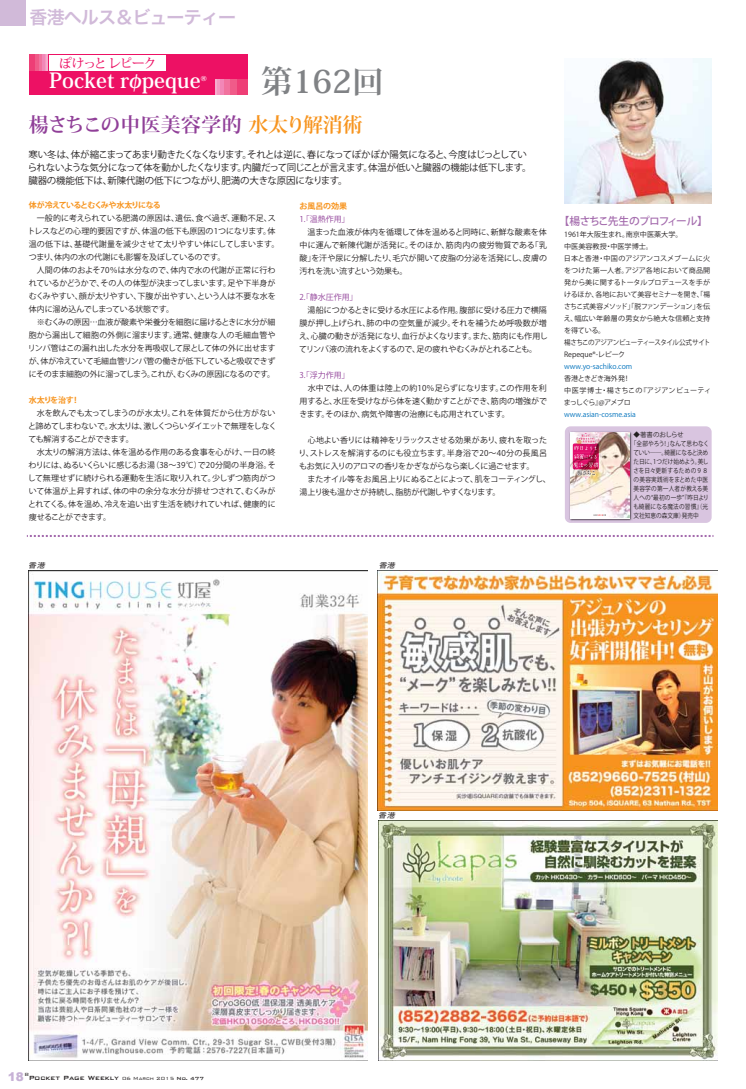
<style>
.page{position:relative;width:746px;height:1089px;background:#fff}
.page>*{position:absolute;margin:0;border:0;box-sizing:border-box;transform-origin:0 0}
.t1{font:700 31.6px "Koz Min Pro";color:#808285}
.t2{font:700 20.8px "Koz Min Pro";color:#fff}
.t3{font:700 19.9px "Koz Min Pro";color:#903f98}
.t4{font:18px "Hira Kaku Pro W6";letter-spacing:-.05em;color:#d1bad9}
.t5{font:500 12.8px "Koz Min Pro";letter-spacing:-.1em;color:#ed1164}
.t6{font:500 10.7px "Koz Go Pro";letter-spacing:-.095em;color:#a46bad}
.t7{font:9.5px/13px "Koz Go Pro";letter-spacing:-.04em;color:#231f20}
.t8{font:8px/13px "Koz Go Pro";letter-spacing:-.01em;color:#231f20}
.t9{font:8px "Koz Go Pro";letter-spacing:.01em;color:#231f20}
.t10{font:8px "Koz Go Pro";letter-spacing:-.05em;color:#231f20}
.t11{font:8px "Koz Go Pro";letter-spacing:.015em;color:#231f20}
.t12{font:500 8px "Bank Gothic";color:#231f20}
.t13{font:8px "Koz Go Pro";letter-spacing:-.035em;color:#231f20}
.t14{font:8px "Koz Go Pro";letter-spacing:.025em;color:#231f20}
.t15{font:8px "Koz Go Pro";letter-spacing:-.03em;color:#231f20}
.t16{font:700 8px "Koz Go Pro";letter-spacing:-.09em;color:#f7941e}
.t17{font:7.1px/12px "Koz Go Pro";color:#231f20}
.t18{font:italic 7.1px "Hira Kaku Pro W6";color:#231f20;scale:1.12 1}
.t19{font:6.5px "Koz Go Pro";letter-spacing:.005em;color:#231f20;scale:.87 1}
.t20{font:6.5px "Koz Go Pro";letter-spacing:.035em;color:#231f20;scale:.87 1}
.t21{font:6.5px "Koz Go Pro";letter-spacing:-.015em;color:#231f20;scale:.87 1}
.t22{font:6.5px "Koz Go Pro";letter-spacing:.025em;color:#231f20;scale:.87 1}
.t23{font:6.5px "Koz Go Pro";letter-spacing:.03em;color:#231f20;scale:.87 1}
.t24{font:6.5px "Koz Go Pro";letter-spacing:.04em;color:#231f20;scale:.87 1}
.t25{font:6.5px "Koz Go Pro";letter-spacing:-.035em;color:#231f20}
.t26{font:300 6px "Bank Gothic";color:#231f20}
.s1{color:#f7941e}
.s2{font-weight:700;color:#f7941e}
.s3{color:#903f98}
.s4{color:#0072bc}
.s5{font-family:"Arial";font-weight:900;font-size:12px;color:#c7b2d6}
.s6{font-weight:300;font-size:6px}
.s7{font-size:6px}
</style>
<div class="page">
<img style="left:378px;top:820px;width:339px;height:240px">
<img style="left:378px;top:570px;width:339px;height:240px">
<img style="left:28px;top:570px;width:339px;height:490px">
<img style="left:564px;top:59px;width:147px;height:145px">
<div style="left:565px;top:426px;width:146px;height:97px;background:#d9c5e0;border-radius:6px"></div>
<svg style="left:27px;top:535px;width:686px;height:2px"></svg>
<img style="left:569px;top:431px;width:63px;height:90px">
<img style="left:570px;top:432px;width:59px;height:86px">
<svg style="left:593px;top:514px;width:13px;height:2px"></svg>
<img style="left:570px;top:462px;width:32px;height:21px">
<img style="left:588px;top:432px;width:14px;height:18px">
<img style="left:570px;top:432px;width:18px;height:19px">
<svg style="left:573px;top:433px;width:25px;height:46px"></svg>
<div style="left:29px;top:55px;width:219px;height:40px;background:#ed1164"></div>
<div style="left:49px;top:55px;width:117px;height:16px;background:#fff"></div>
<div style="left:29px;top:55px;width:6px;height:16px;background:#ee3e76"></div>
<hr style="left:35px;top:55px;width:4px;height:16px;background:#f05b89">
<svg style="left:39px;top:55px;width:4px;height:16px"></svg>
<svg style="left:43px;top:55px;width:4px;height:16px"></svg>
<div style="left:237px;top:79px;width:10px;height:16px;background:#ee3e76"></div>
<div style="left:229px;top:79px;width:8px;height:16px;background:#f05b89"></div>
<div style="left:223px;top:79px;width:7px;height:16px;background:#f1729e"></div>
<hr style="left:219px;top:79px;width:4px;height:16px;background:#f287b7">
<hr style="left:217px;top:79px;width:3px;height:16px;background:#f49ac2">
<svg style="left:215px;top:79px;width:2px;height:16px"></svg>
<div style="left:0;top:0;width:25px;height:25px;background:#d1bad9"></div>
<p class="t4" style="left:30px;top:1px;width:208px">香港ヘルス＆ビューティー</p>
<p class="t5" style="left:59px;top:54px;width:99px">ぽけっと レピーク</p>
<p class="t2" style="left:49px;top:66px;width:153px">Pocket rφpeque</p>
<p class="t1" style="left:261px;top:59px;width:124px">第162回</p>
<p class="t3" style="left:29px;top:110px;width:335px">楊さちこの中医美容学的　<span class="s1">水太り解消術</span></p>
<p class="t7" style="left:28px;top:148px;width:505px">寒い冬は、体が縮こまってあまり動きたくなくなります。それとは逆に、春になってぽかぽか陽気になると、今度はじっとしていられないような気分になって体を動かしたくなります。内臓だって同じことが言えます。体温が低いと臓器の機能は低下します。臓器の機能低下は、新陳代謝の低下につながり、肥満の大きな原因になります。</p>
<p class="t16" style="left:29px;top:200px;width:134px">体が冷えているとむくみや水太りになる</p>
<p class="t11" style="left:29px;top:213px;width:248px">　一般的に考えられている肥満の原因は、遺伝、食べ過ぎ、運動不足、ス</p>
<p class="t9" style="left:28px;top:226px;width:249px">トレスなどの心理的要因ですが、体温の低下も原因の1つになります。体</p>
<p class="t9" style="left:29px;top:239px;width:252px">温の低下は、基礎代謝量を減少させて太りやすい体にしてしまいます。</p>
<p class="t8" style="left:29px;top:251px;width:198px">つまり、体内の水の代謝にも影響を及ぼしているのです。</p>
<p class="t11" style="left:29px;top:265px;width:248px">　人間の体のおよそ70％は水分なので、体内で水の代謝が正常に行わ</p>
<p class="t13" style="left:29px;top:278px;width:248px">れているかどうかで、その人の体型が決まってしまいます。足や下半身が</p>
<p class="t9" style="left:29px;top:291px;width:248px">むくみやすい、顔が太りやすい、下腹が出やすい、という人は不要な水を</p>
<p class="t15" style="left:29px;top:304px;width:151px">体内に溜め込んでしまっている状態です。　</p>
<p class="t8" style="left:37px;top:316px;width:240px">※むくみの原因…血液が酸素や栄養分を細胞に届けるときに水分が細</p>
<p class="t14" style="left:29px;top:330px;width:248px">胞から漏出して細胞の外側に溜まります。通常、健康な人の毛細血管や</p>
<p class="t8" style="left:28px;top:342px;width:249px">リンパ管はこの漏れ出した水分を再吸収して尿として体の外に出せます</p>
<p class="t10" style="left:29px;top:356px;width:248px">が、体が冷えていて毛細血管リンパ管の働きが低下していると吸収できず</p>
<p class="t10" style="left:29px;top:369px;width:248px">にそのまま細胞の外に溜ってしまう。これが、むくみの原因になるのです。</p>
<p class="t8" style="left:28px;top:394px;width:250px"><span class="s2">水太りを治す！<br></span>　水を飲んでも太ってしまうのが水太り。これを体質だから仕方がないと諦めてしまわないで。水太りは、激しくつらいダイエットで無理をしなくても解消することができます。<br>　水太りの解消方法は、体を温める作用のある食事を心がけ、一日の終わりには、ぬるいくらいに感じるお湯（38～39℃）で20分間の半身浴。そして無理せずに続けられる運動を生活に取り入れて。少しずつ筋肉がついて体温が上昇すれば、体の中の余分な水分が排せつされて、むくみがとれてくる。体を温め、冷えを追い出す生活を続けれていれば、健康的に痩せることができます。</p>
<p class="t8" style="left:299px;top:199px;width:249px"><span class="s2">お風呂の効果<br></span><span class="s3">1.「温熱作用」<br></span>　温まった血液が体内を循環して体を温めると同時に、新鮮な酸素を体中に運んで新陳代謝が活発に。そのほか、筋肉内の疲労物質である「乳酸」を汗や尿に分解したり、毛穴が開いて皮脂の分泌を活発にし、皮膚の汚れを洗い流すという効果も。</p>
<p class="t8" style="left:299px;top:290px;width:250px"><span class="s3">2.「静水圧作用」<br></span>　湯船につかるときに受ける水圧による作用。腹部に受ける圧力で横隔膜が押し上げられ、肺の中の空気量が減少。それを補うため呼吸数が増え、心臓の動きが活発になり、血行がよくなります。また、筋肉にも作用してリンパ液の流れをよくするので、足の疲れやむくみがとれることも。</p>
<p class="t8" style="left:299px;top:368px;width:249px"><span class="s3">3.「浮力作用」<br></span>　水中では、人の体重は陸上の約10％足らずになります。この作用を利用すると、水圧を受けながら体を速く動かすことができ、筋肉の増強ができます。そのほか、病気や障害の治療にも応用されています。</p>
<p class="t8" style="left:298px;top:433px;width:254px">　心地よい香りには精神をリラックスさせる効果があり、疲れを取ったり、ストレスを解消するのにも役立ちます。半身浴で20～40分の長風呂もお気に入りのアロマの香りをかぎながらなら楽しくに過ごせます。<br>　またオイル等をお風呂上りにぬることによって、肌をコーティングし、湯上り後も温かさが持続し、脂肪が代謝しやすくなります。</p>
<p class="t18" style="left:29px;top:559px;width:18px">香港</p>
<p class="t18" style="left:378px;top:559px;width:18px">香港</p>
<p class="t6" style="left:559px;top:214px;width:150px">【楊さちこ先生のプロフィール】</p>
<p class="t17" style="left:564px;top:229px;width:149px">1961年大阪生まれ。南京中医薬大学。<br>中医美容教授・中医学博士。<br>日本と香港・中国のアジアンコスメブームに火をつけた第一人者。アジア各地において商品開発から美に関するトータルプロデュースを手がけるほか、各地において美容セミナーを開き、「楊さちこ式美容メソッド」「脱ファンデーション」を伝え、幅広い年齢層の男女から絶大な信頼と支持を得ている。<br>楊さちこのアジアンビューティースタイル公式サイト<br>Repeque®-レピーク<br><span class="s4">www.yo-sachiko.com<br></span>香港ときどき海外発！<br>中医学博士・楊さちこの『アジアンビューティまっしぐら』@アメブロ<br><span class="s4">www.asian-cosme.asia</span></p>
<p class="t25" style="left:633px;top:430px;width:52px">◆著書のおしらせ</p>
<p class="t19" style="left:630px;top:439px;width:92px">「全部やろう！」なんて思わなく</p>
<p class="t19" style="left:633px;top:448px;width:87px">ていい――。綺麗になると決め</p>
<p class="t21" style="left:633px;top:457px;width:88px">た日に、1つだけ始めよう。美し</p>
<p class="t20" style="left:633px;top:466px;width:87px">さを日々更新するための９８</p>
<p class="t24" style="left:633px;top:475px;width:87px">の美容実践術をまとめた中医</p>
<p class="t20" style="left:633px;top:484px;width:87px">美容学の第一人者が教える美</p>
<p class="t22" style="left:633px;top:493px;width:88px">人への“最初の一歩”『昨日より</p>
<p class="t23" style="left:633px;top:502px;width:87px">も綺麗になる魔法の習慣』（光</p>
<p class="t19" style="left:633px;top:511px;width:76px">文社知恵の森文庫）発売中</p>
<p class="t18" style="left:379px;top:809px;width:18px">香港</p>
<p class="t12" style="left:8px;top:1071px;width:198px"><span class="s5">18</span> Pocket Page Weekly <span class="s6">06 March 2015</span> <span class="s7">No. 477</span></p>
<p class="t26" style="left:25px;top:1069px;width:6px">B</p>
</div>
